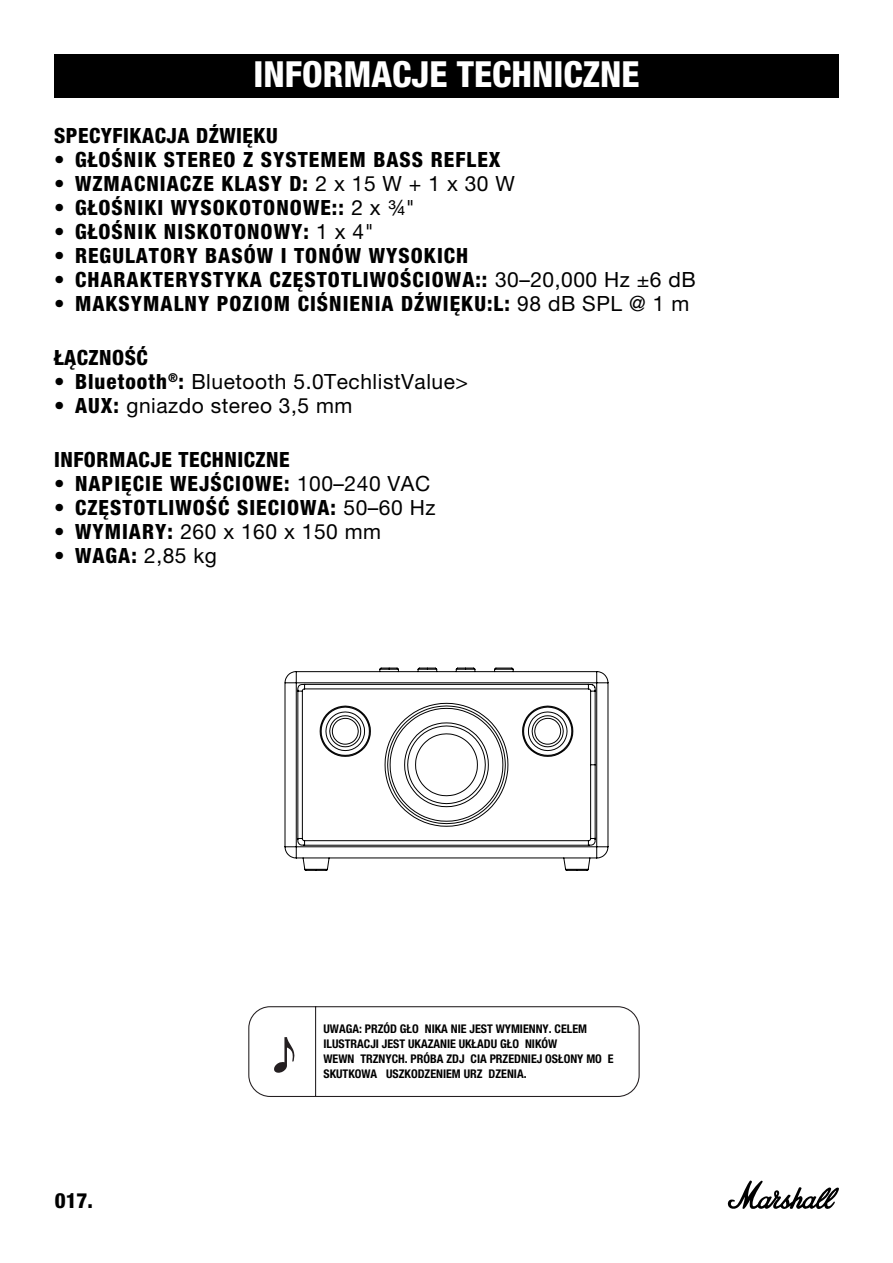
<style>
.page{position:relative;width:893px;height:1263px;background:#fff}
.page>*{position:absolute;margin:0;border:0;box-sizing:border-box;transform-origin:0 0}
.t1{font:800 condensed 36px "Helvetica Neue LT Pro";color:#fff}
.t2{font:800 condensed 21px "Helvetica Neue LT Pro";letter-spacing:.05em;color:#000}
.t3{font:21px "Helvetica Neue LT Pro";letter-spacing:.025em;color:#000}
.t4{font:800 condensed 21px "Helvetica Neue LT Pro";letter-spacing:.025em;color:#000}
.t5{font:800 condensed 21px "Helvetica Neue LT Std";color:#000}
.t6{font:700 condensed 12px/15px "Helvetica Neue LT Std";color:#000}
.s1{font-weight:400;font-stretch:normal}
.s2{font-weight:800;font-stretch:condensed}
</style>
<div class="page">
<svg style="left:727px;top:1180px;width:112px;height:29px"></svg>
<div style="left:54px;top:54px;width:785px;height:44px;background:#000"></div>
<svg style="left:248px;top:1006px;width:392px;height:91px"></svg>
<svg style="left:284px;top:667px;width:325px;height:204px"></svg>
<h1 class="t1" style="left:253px;top:52px;width:387px">INFORMACJE TECHNICZNE</h1>
<p class="t4" style="left:54px;top:122px;width:225px">SPECYFIKACJA DŹWIĘKU</p>
<p class="t2" style="left:54px;top:146px;width:448px">• GŁOŚNIK STEREO Z SYSTEMEM BASS REFLEX</p>
<p class="t2" style="left:54px;top:170px;width:462px">• WZMACNIACZE KLASY D: <span class="s1">2 x 15 W + 1 x 30 W</span></p>
<p class="t2" style="left:54px;top:194px;width:362px">• GŁOŚNIKI WYSOKOTONOWE:: <span class="s1">2 x ¾"</span></p>
<p class="t2" style="left:54px;top:218px;width:321px">• GŁOŚNIK NISKOTONOWY: <span class="s1">1 x 4"</span></p>
<p class="t2" style="left:54px;top:242px;width:416px">• REGULATORY BASÓW I TONÓW WYSOKICH</p>
<p class="t2" style="left:54px;top:266px;width:643px">• CHARAKTERYSTYKA CZĘSTOTLIWOŚCIOWA:: <span class="s1">30–20,000 Hz ±6 dB</span></p>
<p class="t2" style="left:54px;top:290px;width:637px">• MAKSYMALNY POZIOM CIŚNIENIA DŹWIĘKU:L: <span class="s1">98 dB SPL @ 1 m</span></p>
<p class="t4" style="left:54px;top:344px;width:95px">ŁĄCZNOŚĆ</p>
<p class="t3" style="left:54px;top:369px;width:416px"><span class="s2">• Bluetooth</span><sup>®</sup><span class="s2">:</span> Bluetooth 5.0TechlistValue&gt;</p>
<p class="t3" style="left:54px;top:393px;width:300px"><span class="s2">• AUX:</span> gniazdo stereo 3,5 mm</p>
<p class="t4" style="left:54px;top:446px;width:237px">INFORMACJE TECHNICZNE</p>
<p class="t2" style="left:54px;top:470px;width:378px">• NAPIĘCIE WEJŚCIOWE: <span class="s1">100–240 VAC</span></p>
<p class="t2" style="left:54px;top:494px;width:383px">• CZĘSTOTLIWOŚĆ SIECIOWA: <span class="s1">50–60 Hz</span></p>
<p class="t3" style="left:54px;top:519px;width:329px"><span class="s2">• WYMIARY:</span> 260 x 160 x 150 mm</p>
<p class="t2" style="left:54px;top:542px;width:165px">• WAGA: <span class="s1">2,85 kg</span></p>
<p class="t5" style="left:55px;top:1187px;width:40px">017.</p>
<p class="t6" style="left:323px;top:1021px;width:292px">UWAGA: PRZÓD GŁO NIKA NIE JEST WYMIENNY. CELEM ILUSTRACJI JEST UKAZANIE UKŁADU GŁO NIKÓW<br>WEWN TRZNYCH. PRÓBA ZDJ CIA PRZEDNIEJ OSŁONY MO E SKUTKOWA USZKODZENIEM URZĄDZENIA.</p>
</div>
